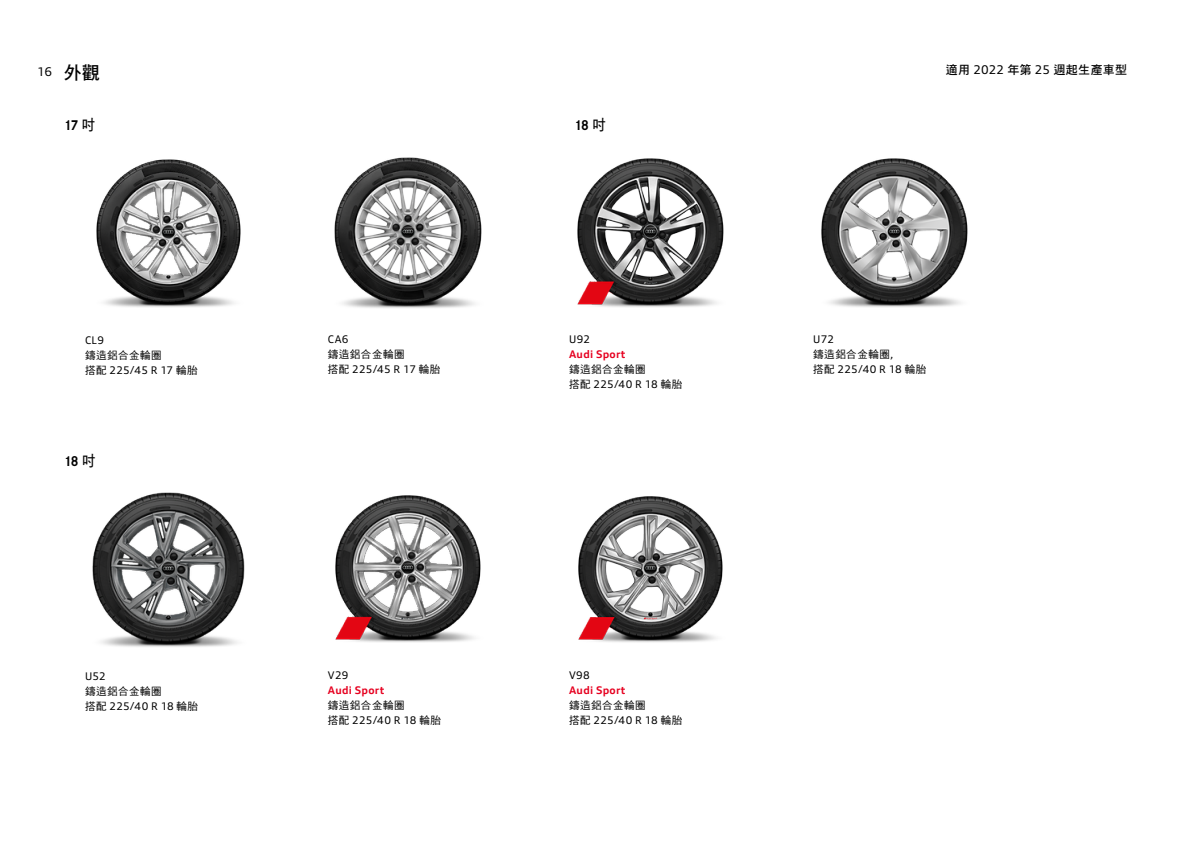
<style>
.page{position:relative;width:1191px;height:851px;background:#fff}
.page>*{position:absolute;margin:0;border:0;box-sizing:border-box;transform-origin:0 0}
.t1{font:700 15px "Corporate S";color:#000;scale:.9 1}
.t2{font:12px "DF Hei Std W7";letter-spacing:.03em;color:#000}
.t3{font:12px "Audi Type";color:#000}
.t4{font:10.5px "Audi Type";letter-spacing:.02em;color:#000}
.t5{font:10.5px "DF Hei Std W5";letter-spacing:.05em;color:#000}
.t6{font:700 10.5px "Audi Type";letter-spacing:.02em;color:#e60020}
.s1{font-family:"DF Hei Std W7";font-size:18px}
.s2{font-family:"Audi Type"}
.s3{font-family:"DF Hei Std W7";font-weight:400}
.s4{font-family:"DF Hei Std W5"}
</style>
<div class="page">
<img style="left:96px;top:159px;width:145px;height:148px">
<img style="left:92px;top:492px;width:153px;height:155px">
<img style="left:334px;top:157px;width:148px;height:151px">
<img style="left:335px;top:495px;width:146px;height:147px">
<img style="left:577px;top:158px;width:147px;height:149px">
<img style="left:821px;top:158px;width:147px;height:149px">
<img style="left:578px;top:496px;width:145px;height:146px">
<p class="t3" style="left:37px;top:64px;width:64px">16 <span class="s1">外觀</span></p>
<p class="t2" style="left:945px;top:63px;width:183px">適用 <span class="s2">2022</span> 年第 <span class="s2">25</span> 週起生產車型</p>
<h1 class="t1" style="left:64px;top:116px;width:36px">17 <span class="s3">吋</span></h1>
<h1 class="t1" style="left:574px;top:116px;width:37px">18 <span class="s3">吋</span></h1>
<p class="t4" style="left:85px;top:333px;width:21px">CL9</p>
<p class="t5" style="left:85px;top:349px;width:78px">鑄造鋁合金輪圈</p>
<p class="t4" style="left:85px;top:363px;width:114px"><span class="s4">搭配</span> 225/45 R 17 <span class="s4">輪胎</span></p>
<p class="t4" style="left:328px;top:333px;width:22px">CA6</p>
<p class="t5" style="left:328px;top:348px;width:78px">鑄造鋁合金輪圈</p>
<p class="t4" style="left:328px;top:363px;width:114px"><span class="s4">搭配</span> 225/45 R 17 <span class="s4">輪胎</span></p>
<p class="t4" style="left:569px;top:333px;width:22px">U92</p>
<p class="t6" style="left:569px;top:348px;width:58px">Audi Sport</p>
<p class="t5" style="left:569px;top:364px;width:78px">鑄造鋁合金輪圈</p>
<p class="t4" style="left:569px;top:378px;width:115px"><span class="s4">搭配</span> 225/40 R 18 <span class="s4">輪胎</span></p>
<p class="t4" style="left:813px;top:333px;width:22px">U72</p>
<p class="t5" style="left:813px;top:349px;width:82px">鑄造鋁合金輪圈<span class="s2">,</span></p>
<p class="t4" style="left:813px;top:363px;width:115px"><span class="s4">搭配</span> 225/40 R 18 <span class="s4">輪胎</span></p>
<h1 class="t1" style="left:64px;top:452px;width:37px">18 <span class="s3">吋</span></h1>
<p class="t4" style="left:85px;top:669px;width:22px">U52</p>
<p class="t5" style="left:85px;top:685px;width:78px">鑄造鋁合金輪圈</p>
<p class="t4" style="left:85px;top:699px;width:115px"><span class="s4">搭配</span> 225/40 R 18 <span class="s4">輪胎</span></p>
<p class="t4" style="left:328px;top:669px;width:22px">V29</p>
<p class="t6" style="left:328px;top:684px;width:58px">Audi Sport</p>
<p class="t5" style="left:328px;top:699px;width:78px">鑄造鋁合金輪圈</p>
<p class="t4" style="left:328px;top:714px;width:115px"><span class="s4">搭配</span> 225/40 R 18 <span class="s4">輪胎</span></p>
<p class="t4" style="left:569px;top:669px;width:22px">V98</p>
<p class="t6" style="left:569px;top:684px;width:58px">Audi Sport</p>
<p class="t5" style="left:569px;top:699px;width:78px">鑄造鋁合金輪圈</p>
<p class="t4" style="left:569px;top:714px;width:115px"><span class="s4">搭配</span> 225/40 R 18 <span class="s4">輪胎</span></p>
</div>
